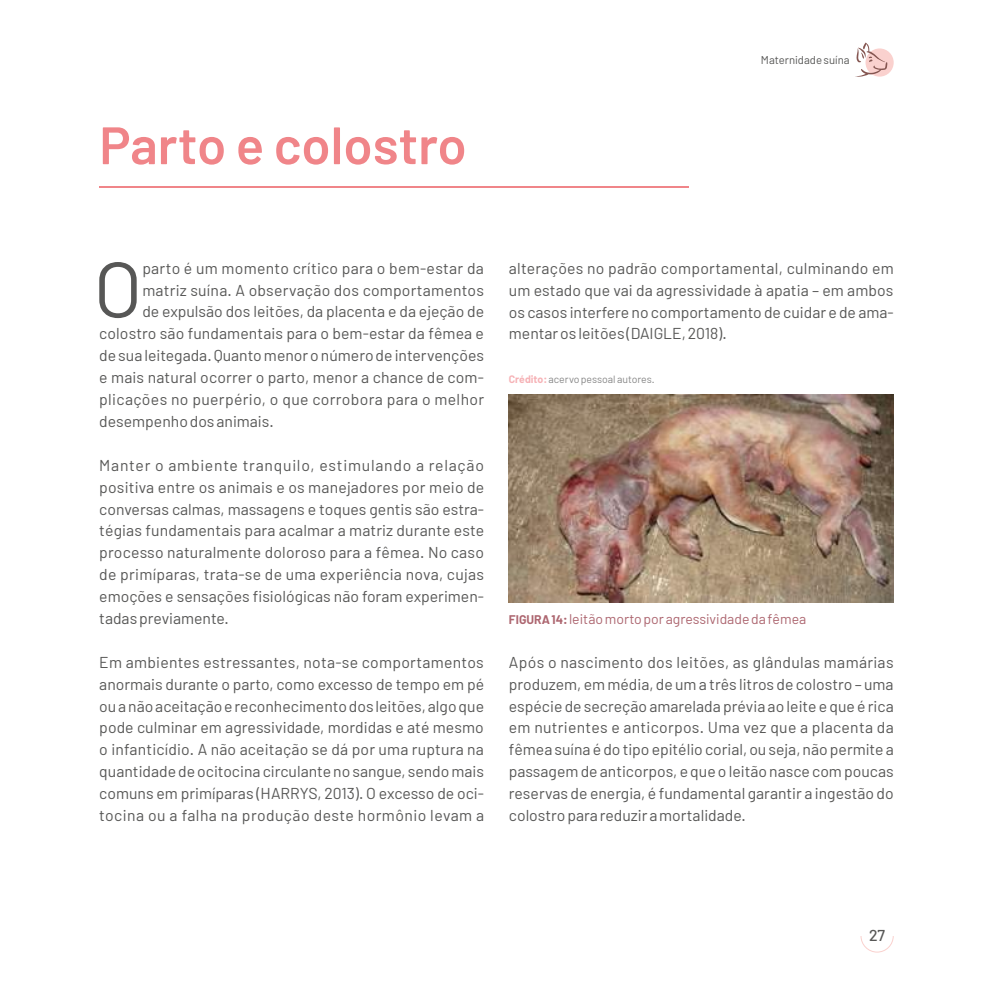
<style>
.page{position:relative;width:993px;height:993px;background:#fff}
.page>*{position:absolute;margin:0;border:0;box-sizing:border-box;transform-origin:0 0}
.t1{font:78.23px "Barlow";color:#575756}
.t2{font:600 52.5px "Barlow";color:#f08589}
.t3{font:15.75px/21.9px "Barlow";color:#575756;text-align:justify}
.t4{font:15.75px "Barlow";letter-spacing:.02em;color:#575756}
.t5{font:500 15.75px "Barlow";color:#575756}
.t6{font:14px "Barlow";color:#ad6670}
.t7{font:11.38px "Barlow";color:#575756}
.t8{font:10.5px "Barlow";color:#878787}
.s1{font-weight:700;color:#f6b2b6}
.s2{font-weight:700;font-size:12.25px}
</style>
<div class="page">
<div style="left:860px;top:919px;width:33px;height:33px;border:1px solid #fad1ce;border-radius:50%"></div>
<div style="left:846px;top:919px;width:60px;height:16px;background:#fff"></div>
<img style="left:508px;top:394px;width:385px;height:208px">
<hr style="left:99px;top:186px;width:589px;height:1px;background:#f08589">
<div style="left:865px;top:48px;width:28px;height:29px;background:#fad1ce;border-radius:50%"></div>
<svg style="left:855px;top:43px;width:32px;height:34px"></svg>
<h2 class="t2" style="left:99px;top:113px;width:369px">Parto e colostro</h2>
<p class="t7" style="left:760px;top:53px;width:90px">Maternidade suína</p>
<h1 class="t1" style="left:94px;top:241px;width:50px">O</h1>
<p class="t4" style="left:142px;top:258px;width:343px">parto é um momento crítico para o bem-estar da</p>
<p class="t3" style="left:142px;top:278px;width:343px">matriz suína. A observação dos comportamentos</p>
<p class="t3" style="left:142px;top:300px;width:343px">de expulsão dos leitões, da placenta e da ejeção de</p>
<p class="t3" style="left:99px;top:322px;width:386px">colostro são fundamentais para o bem-estar da fêmea e</p>
<p class="t3" style="left:99px;top:344px;width:386px">de sua leitegada. Quanto menor o número de intervenções</p>
<p class="t3" style="left:99px;top:366px;width:386px">e mais natural ocorrer o parto, menor a chance de com-</p>
<p class="t4" style="left:99px;top:389px;width:386px">plicações no puerpério, o que corrobora para o melhor</p>
<p class="t3" style="left:99px;top:410px;width:176px">desempenho dos animais.</p>
<p class="t3" style="left:99px;top:453px;width:386px">Manter o ambiente tranquilo, estimulando a relação positiva entre os animais e os manejadores por meio de conversas calmas, massagens e toques gentis são estra&shy;tégias fundamentais para acalmar a matriz durante este processo naturalmente doloroso para a fêmea. No caso de primíparas, trata-se de uma experiência nova, cujas emoções e sensações fisiológicas não foram experimen&shy;tadas previamente.</p>
<p class="t3" style="left:99px;top:650px;width:386px">Em ambientes estressantes, nota-se comportamentos anormais durante o parto, como excesso de tempo em pé ou a não aceitação e reconhecimento dos leitões, algo que pode culminar em agressividade, mordidas e até mesmo o infanticídio. A não aceitação se dá por uma ruptura na quantidade de ocitocina circulante no sangue, sendo mais comuns em primíparas (HARRYS, 2013). O excesso de oci&shy;tocina ou a falha na produção deste hormônio levam a</p>
<p class="t3" style="left:508px;top:256px;width:386px">alterações no padrão comportamental, culminando em um estado que vai da agressividade à apatia – em ambos os casos interfere no comportamento de cuidar e de ama&shy;mentar os leitões (DAIGLE, 2018).</p>
<p class="t8" style="left:508px;top:373px;width:147px"><span class="s1">Crédito:</span> acervo pessoal autores.</p>
<p class="t6" style="left:508px;top:610px;width:299px"><span class="s2">FIGURA 14:</span> leitão morto por agressividade da fêmea</p>
<p class="t3" style="left:508px;top:650px;width:386px">Após o nascimento dos leitões, as glândulas mamárias produzem, em média, de um a três litros de colostro – uma espécie de secreção amarelada prévia ao leite e que é rica em nutrientes e anticorpos. Uma vez que a placenta da fêmea suína é do tipo epitélio corial, ou seja, não permite a passagem de anticorpos, e que o leitão nasce com poucas reservas de energia, é fundamental garantir a ingestão do colostro para reduzir a mortalidade.</p>
<p class="t5" style="left:868px;top:925px;width:18px">27</p>
</div>
